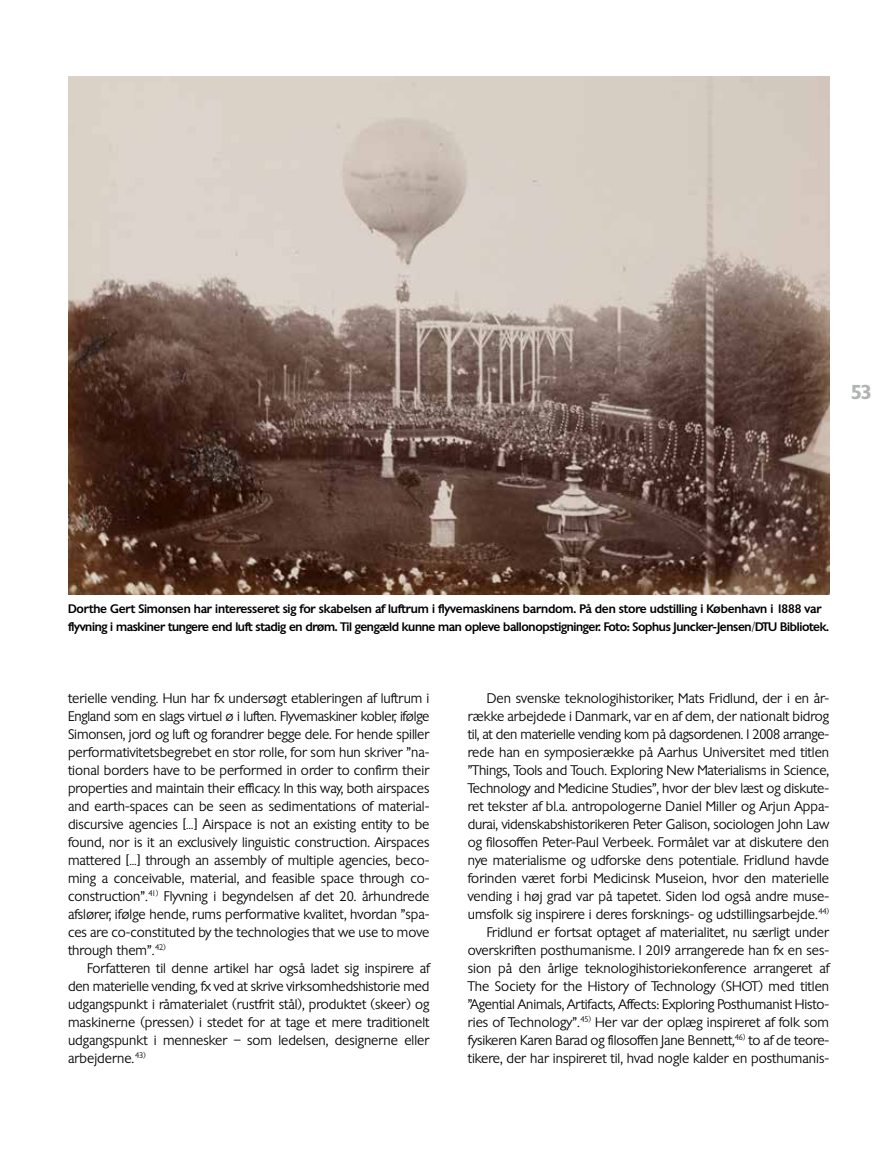
<style>
.page{position:relative;width:893px;height:1149px;background:#fff}
.page>*{position:absolute;margin:0;border:0;box-sizing:border-box;transform-origin:0 0}
.t1{font:600 19.5px "Chantilly";color:#b1b3b4}
.t2{font:300 13.5px/18px "Chantilly";color:#000;text-align:justify}
.t3{font:500 12px/18px "Chantilly";letter-spacing:-.03em;color:#000}
.s1{font-style:italic}
</style>
<div class="page">
<img style="left:68px;top:77px;width:761px;height:517px">
<h1 class="t1" style="left:851px;top:378px;width:22px">53</h1>
<p class="t3" style="left:68px;top:599px;width:762px">Dorthe Gert Simonsen har interesseret sig for skabelsen af luftrum i flyvemaskinens barndom. På den store udstilling i København i 1888 var flyvning i maskiner tungere end luft stadig en drøm. Til gengæld kunne man opleve ballonopstigninger. Foto: Sophus Juncker-Jensen/DTU Bibliotek.</p>
<p class="t2" style="left:68px;top:688px;width:363px">terielle vending. Hun har fx undersøgt etableringen af luftrum i England som en slags virtuel ø i luften. Flyvemaskiner kobler, ifølge Simonsen, jord og luft og forandrer begge dele. For hende spiller performativitetsbegrebet en stor rolle, for som hun skriver ”na&shy;tional borders have to be performed in order to confirm their properties and maintain their efficacy. In this way, both airspaces and earth-spaces can be seen as sedimentations of material&shy;discursive agencies […] Airspace is not an existing entity to be found, nor is it an exclusively linguistic construction. Airspaces mattered […] through an assembly of multiple agencies, beco&shy;ming a conceivable, material, and feasible space through co&shy;construction”<span class="s1">.</span><sup>41)</sup> Flyvning i begyndelsen af det 20. århundrede afslører, ifølge hende, rums performative kvalitet, hvordan ”spa&shy;ces are co-constituted by the technologies that we use to move through them”<span class="s1">.</span><sup>42)</sup></p>
<p class="t2" style="left:68px;top:958px;width:363px;text-indent:19px">Forfatteren til denne artikel har også ladet sig inspirere af den materielle vending, fx ved at skrive virksomhedshistorie med udgangspunkt i råmaterialet (rustfrit stål), produktet (skeer) og maskinerne (pressen) i stedet for at tage et mere traditionelt udgangspunkt i mennesker – som ledelsen, designerne eller arbejderne<span class="s1">.</span><sup>43)</sup></p>
<p class="t2" style="left:468px;top:688px;width:363px;text-align:right">Den svenske teknologihistoriker, Mats Fridlund, der i en år&shy;række arbejdede i Danmark, var en af dem, der nationalt bidrog til, at den materielle vending kom på dagsordenen. I 2008 arrange&shy;rede han en symposierække på Aarhus Universitet med titlen ”Things, Tools and Touch. Exploring New Materialisms in Science, Technology and Medicine Studies”, hvor der blev læst og diskute&shy;ret tekster af bl.a. antropologerne Daniel Miller og Arjun Appa&shy;durai, videnskabshistorikeren Peter Galison, sociologen John Law og filosoffen Peter-Paul Verbeek. Formålet var at diskutere den nye materialisme og udforske dens potentiale. Fridlund havde forinden været forbi Medicinsk Museion, hvor den materielle vending i høj grad var på tapetet. Siden lod også andre muse&shy;umsfolk sig inspirere i deres forsknings- og udstillingsarbejde<span class="s1">.</span><sup>44)<br></sup>Fridlund er fortsat optaget af materialitet, nu særligt under overskriften posthumanisme. I 2019 arrangerede han fx en ses&shy;sion på den årlige teknologihistoriekonference arrangeret af The Society for the History of Technology (SHOT) med titlen ”Agential Animals, Artifacts, Affects: Exploring Posthumanist Histo&shy;ries of Technology”<span class="s1">.</span><sup>45)</sup> Her var der oplæg inspireret af folk som fysikeren Karen Barad og filosoffen Jane Bennett<span class="s1">,</span><sup>46)</sup> to af de teore&shy;tikere, der har inspireret til, hvad nogle kalder en posthumanis-</p>
</div>
